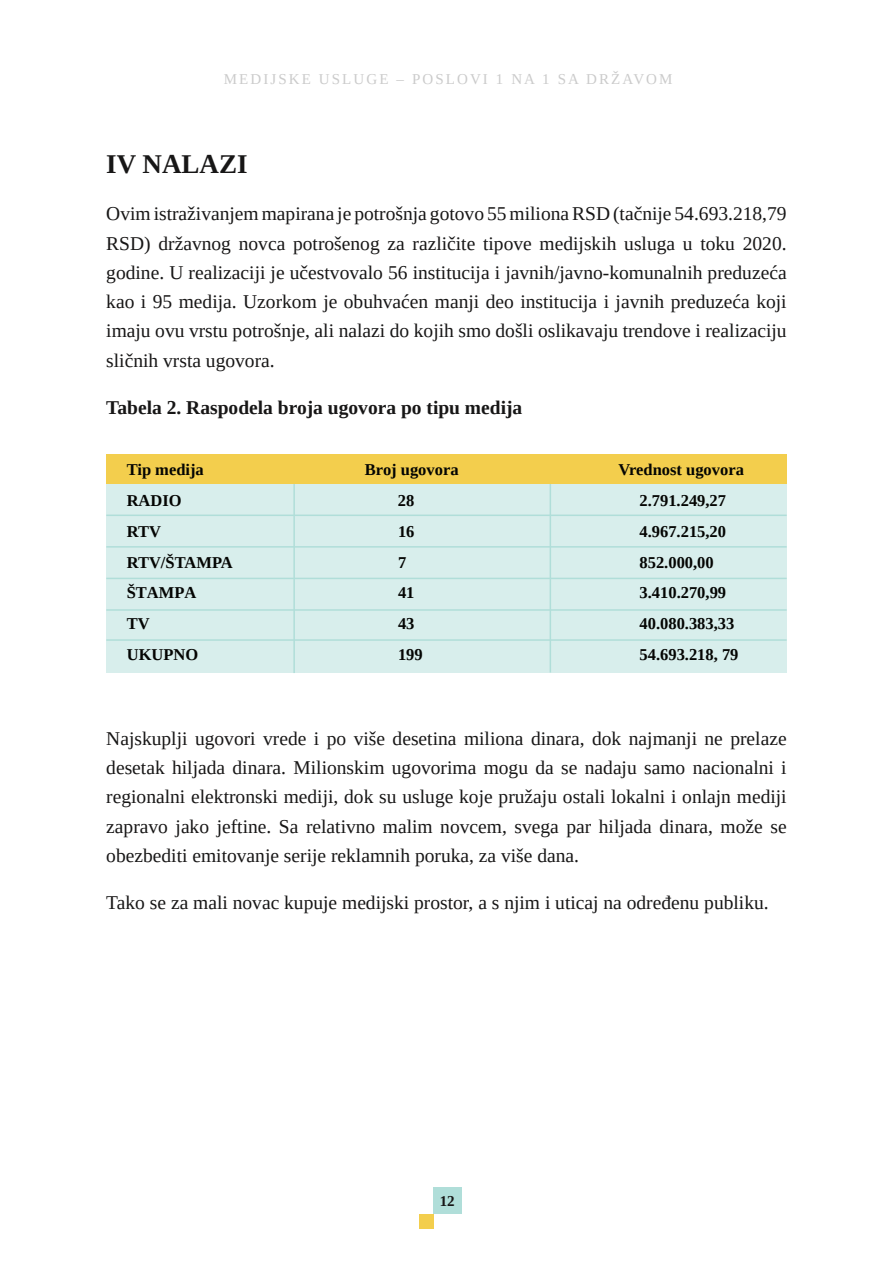
<style>
.page{position:relative;width:893px;height:1263px;background:#fff}
.page>*{position:absolute;margin:0;border:0;box-sizing:border-box;transform-origin:0 0}
.t1{font:700 27px "Tinos";color:#171616}
.t2{font:19.5px/29.2px "Tinos";color:#171616;text-align:justify}
.t3{font:700 19.5px "Tinos";color:#171616}
.t4{font:700 16.5px "Tinos";color:#040503}
.t5{font:15px "Tinos";letter-spacing:.14em;color:#cbcbcb}
.t6{font:700 15px "Tinos";color:#171616}
</style>
<div class="page">
<div style="left:419px;top:1214px;width:14px;height:14px;background:#f3ce4d"></div>
<div style="left:433px;top:1187px;width:28px;height:27px;background:#b0ded9"></div>
<div style="left:106px;top:463px;width:681px;height:210px;background:#d8eeec"></div>
<hr style="left:106px;top:514px;width:681px;height:2px;background:#b0ded9">
<hr style="left:106px;top:546px;width:681px;height:2px;background:#b0ded9">
<hr style="left:106px;top:578px;width:681px;height:1px;background:#b0ded9">
<hr style="left:106px;top:609px;width:681px;height:2px;background:#b0ded9">
<hr style="left:106px;top:639px;width:681px;height:2px;background:#b0ded9">
<hr style="left:550px;top:454px;width:1px;height:218px;background:#b0ded9">
<hr style="left:293px;top:455px;width:2px;height:218px;background:#b0ded9">
<div style="left:106px;top:454px;width:681px;height:30px;background:#f3ce4d"></div>
<p class="t5" style="left:224px;top:70px;width:450px">MEDIJSKE USLUGE – POSLOVI 1 NA 1 SA DRŽAVOM</p>
<h1 class="t1" style="left:106px;top:146px;width:143px">IV NALAZI</h1>
<p class="t2" style="left:106px;top:199px;width:682px">Ovim istraživanjem mapirana je potrošnja gotovo 55 miliona RSD (tačnije 54.693.218,79<br>RSD) državnog novca potrošenog za različite tipove medijskih usluga u toku 2020. godine. U realizaciji je učestvovalo 56 institucija i javnih/javno-komunalnih preduzeća kao i 95 medija. Uzorkom je obuhvaćen manji deo institucija i javnih preduzeća koji imaju ovu vrstu potrošnje, ali nalazi do kojih smo došli oslikavaju trendove i realizaciju sličnih vrsta ugovora.</p>
<p class="t3" style="left:106px;top:394px;width:418px">Tabela 2. Raspodela broja ugovora po tipu medija</p>
<p class="t4" style="left:127px;top:458px;width:79px">Tip medija</p>
<p class="t4" style="left:365px;top:458px;width:95px">Broj ugovora</p>
<p class="t4" style="left:618px;top:458px;width:127px">Vrednost ugovora</p>
<p class="t4" style="left:127px;top:489px;width:56px">RADIO</p>
<p class="t4" style="left:398px;top:489px;width:18px">28</p>
<p class="t4" style="left:639px;top:489px;width:88px">2.791.249,27</p>
<p class="t4" style="left:127px;top:520px;width:36px">RTV</p>
<p class="t4" style="left:398px;top:520px;width:18px">16</p>
<p class="t4" style="left:639px;top:520px;width:88px">4.967.215,20</p>
<p class="t4" style="left:127px;top:551px;width:108px">RTV/ŠTAMPA</p>
<p class="t4" style="left:398px;top:551px;width:10px">7</p>
<p class="t4" style="left:639px;top:551px;width:76px">852.000,00</p>
<p class="t4" style="left:127px;top:582px;width:71px">ŠTAMPA</p>
<p class="t4" style="left:398px;top:582px;width:18px">41</p>
<p class="t4" style="left:639px;top:582px;width:88px">3.410.270,99</p>
<p class="t4" style="left:127px;top:613px;width:24px">TV</p>
<p class="t4" style="left:398px;top:613px;width:18px">43</p>
<p class="t4" style="left:639px;top:613px;width:96px">40.080.383,33</p>
<p class="t4" style="left:127px;top:644px;width:73px">UKUPNO</p>
<p class="t4" style="left:398px;top:644px;width:26px">199</p>
<p class="t4" style="left:639px;top:644px;width:101px">54.693.218, 79</p>
<p class="t2" style="left:106px;top:723px;width:682px">Najskuplji ugovori vrede i po više desetina miliona dinara, dok najmanji ne prelaze desetak hiljada dinara. Milionskim ugovorima mogu da se nadaju samo nacionalni i regionalni elektronski mediji, dok su usluge koje pružaju ostali lokalni i onlajn mediji zapravo jako jeftine. Sa relativno malim novcem, svega par hiljada dinara, može se obezbediti emitovanje serije reklamnih poruka, za više dana.</p>
<p class="t2" style="left:106px;top:888px;width:664px">Tako se za mali novac kupuje medijski prostor, a s njim i uticaj na određenu publiku.</p>
<p class="t6" style="left:440px;top:1191px;width:16px">12</p>
</div>
